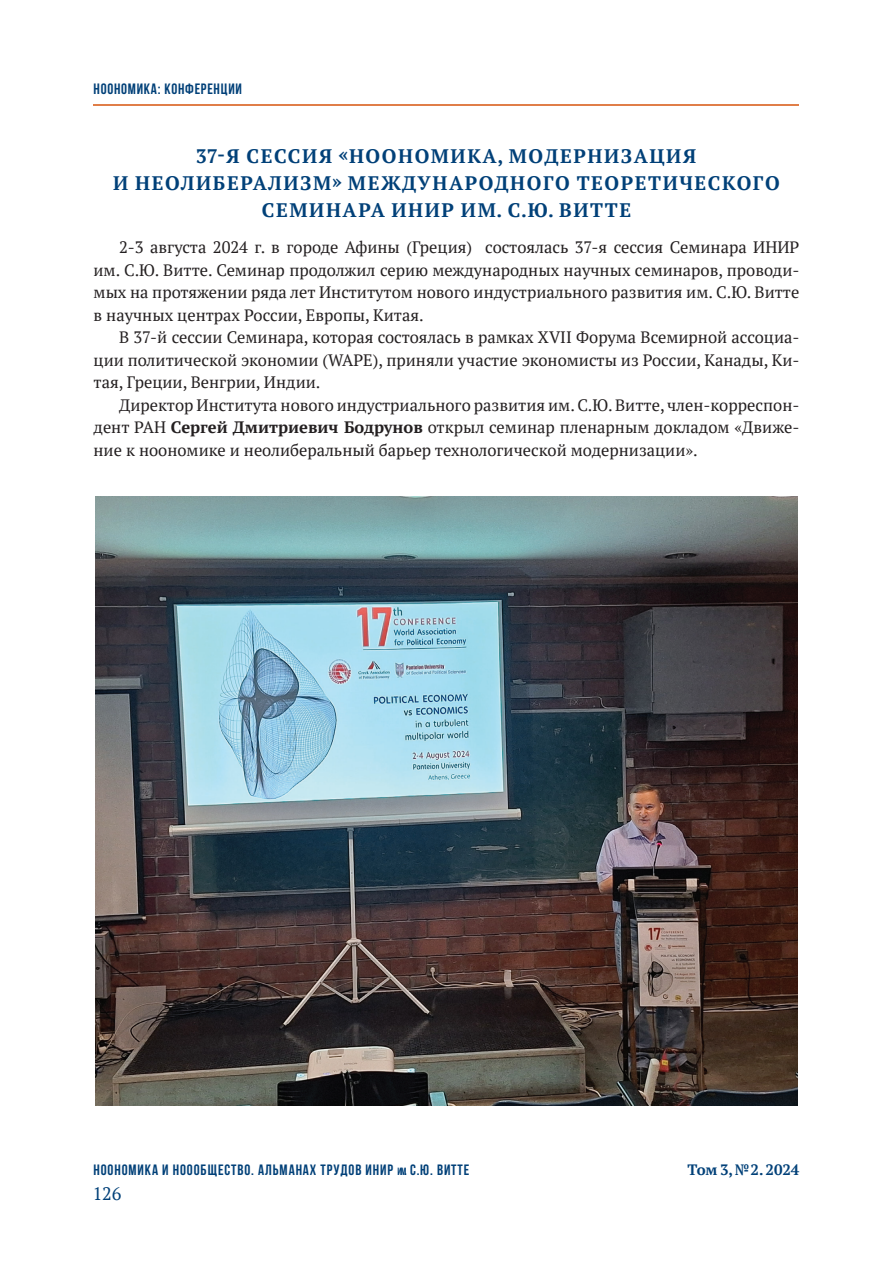
<style>
.page{position:relative;width:893px;height:1263px;background:#fff}
.page>*{position:absolute;margin:0;border:0;box-sizing:border-box;transform-origin:0 0}
.t1{font:700 19.5px "PT Serif";letter-spacing:.08em;color:#014078}
.t2{font:18px "PT Serif";color:#014078}
.t3{font:16.5px/22.5px "PT Serif";color:#231f20;text-align:justify}
.t4{font:700 15px "Bebas Neue";letter-spacing:.06em;color:#014078}
.t5{font:700 15px "PT Serif";color:#014078}
.s1{font-weight:700}
.s2{font-size:10.5px}
.s3{font-style:inherit}
</style>
<div class="page">
<hr style="left:94px;top:104px;width:705px;height:1px;background:#e07e48">
<img style="left:95px;top:497px;width:703px;height:609px">
<p class="t4" style="left:94px;top:80px;width:150px">Ноономика: конференции</p>
<p class="t1" style="left:196px;top:143px;width:66px">37-я сессия</p>
<p class="t1" style="left:338px;top:143px;width:45px">«Ноономика</p>
<p class="t1" style="left:498px;top:143px;width:28px">, модернизация</p>
<p class="t1" style="left:113px;top:170px;width:39px">и неолиберализм</p>
<p class="t1" style="left:332px;top:170px;width:33px">» международного</p>
<p class="t1" style="left:577px;top:170px;width:16px">теоретического</p>
<p class="t1" style="left:262px;top:197px;width:17px">семинара</p>
<p class="t1" style="left:392px;top:197px;width:198px">ИНИР им. С.Ю. Витте</p>
<p class="t3" style="left:94px;top:236px;width:707px;text-indent:26px">2-3 августа 2024 г. в городе Афины (Греция) состоялась 37-я сессия Семинара ИНИР им. С.Ю. Витте. Семинар продолжил серию международных научных семинаров, проводи&shy;мых на протяжении ряда лет Институтом нового индустриального развития им. С.Ю. Витте в научных центрах России, Европы, Китая.</p>
<p class="t3" style="left:94px;top:326px;width:707px;text-indent:26px">В 37-й сессии Семинара, которая состоялась в рамках XVII Форума Всемирной ассоциа&shy;ции политической экономии (WAPE), приняли участие экономисты из России, Канады, Ки&shy;тая, Греции, Венгрии, Индии.</p>
<p class="t3" style="left:94px;top:393px;width:707px;text-indent:26px">Директор Института нового индустриального развития им. С.Ю. Витте, член-корреспон&shy;дент РАН <span class="s1">Сергей Дмитриевич Бодрунов</span> открыл семинар пленарным докладом «Движе&shy;ние к ноономике и неолиберальный барьер технологической модернизации».</p>
<p class="t4" style="left:93px;top:1161px;width:377px">Ноономика и ноообщество. Альманах трудов ИНИР <span class="s2">им</span><span class="s3">.</span> С.Ю. Витте</p>
<p class="t5" style="left:687px;top:1159px;width:113px">Том 3, №2. 2024</p>
<p class="t2" style="left:93px;top:1182px;width:30px">126</p>
</div>
